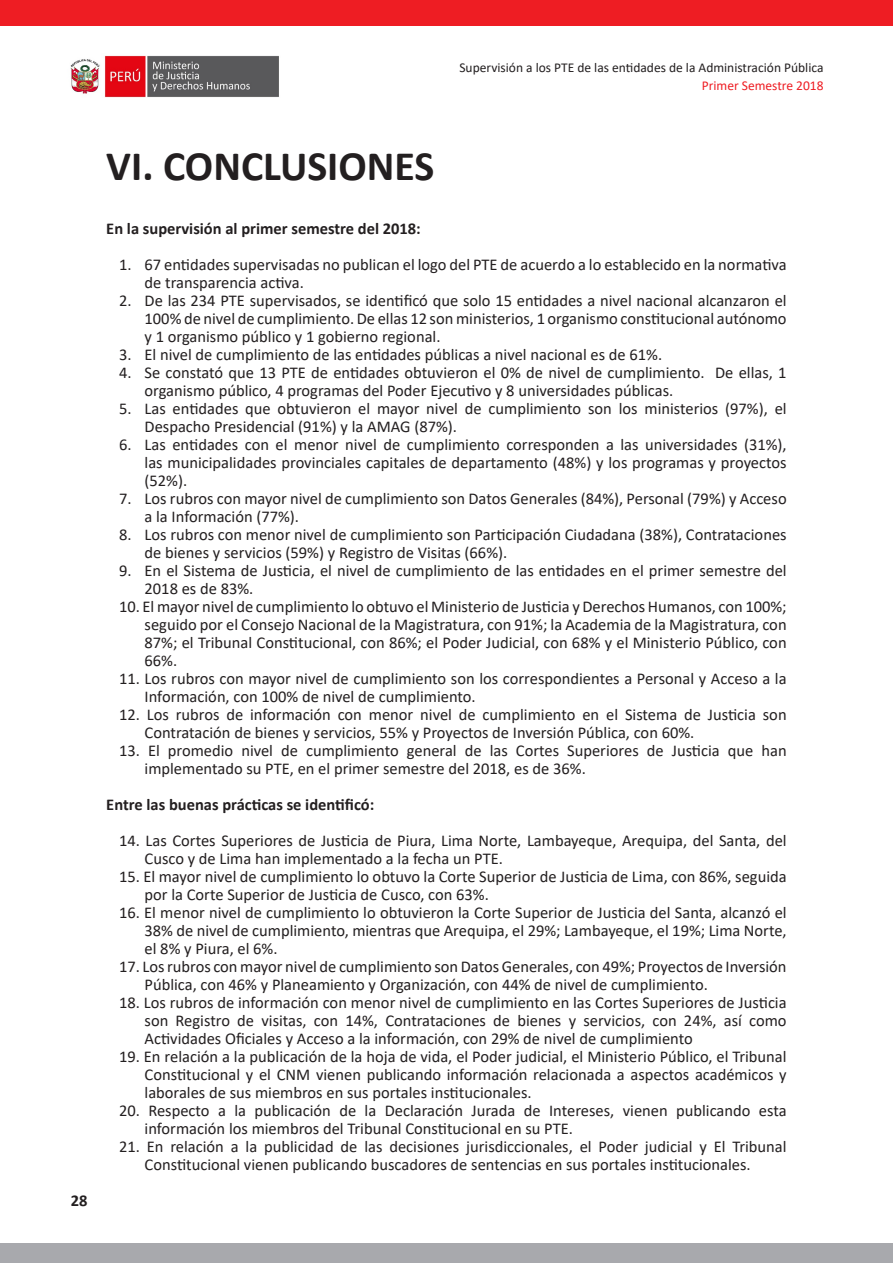
<style>
.page{position:relative;width:893px;height:1263px;background:#fff}
.page>*{position:absolute;margin:0;border:0;box-sizing:border-box;transform-origin:0 0}
.Título{font:700 42px "Calibri";color:#231f20}
.t1{font:16.5px/18px "Calibri";color:#231f20}
.t2{font:700 16.5px "Calibri";color:#231f20}
.t3{font:13.5px "Calibri";color:#231f20}
.t4{font:13.5px "Calibri";color:#ee1d23}
</style>
<div class="page">
<div style="left:0;top:0;width:893px;height:26px;background:#ee1d23"></div>
<div style="left:0;top:1244px;width:893px;height:19px;background:#a8a9ad"></div>
<img style="left:70px;top:55px;width:209px;height:43px">
<p class="t3" style="left:459px;top:58px;width:366px">Supervisión a los PTE de las entidades de la Administración Pública</p>
<p class="t4" style="left:702px;top:76px;width:123px">Primer Semestre 2018</p>
<p class="t2" style="left:71px;top:1189px;width:18px">28</p>
<p class="Título" style="left:106px;top:136px;width:330px">VI. CONCLUSIONES</p>
<p class="t2" style="left:106px;top:217px;width:316px">En la supervisión al primer semestre del 2018:</p>
<p class="t1" style="left:145px;top:255px;width:644px;text-indent:-26px">1. 67 entidades supervisadas no publican el logo del PTE de acuerdo a lo establecido en la normativa de transparencia activa.</p>
<p class="t1" style="left:145px;top:291px;width:644px;text-align:justify;text-indent:-26px">2. De las 234 PTE supervisados, se identificó que solo 15 entidades a nivel nacional alcanzaron el 100% de nivel de cumplimiento. De ellas 12 son ministerios, 1 organismo constitucional autónomo y 1 organismo público y 1 gobierno regional.</p>
<p class="t1" style="left:119px;top:345px;width:545px">3. El nivel de cumplimiento de las entidades públicas a nivel nacional es de 61%.</p>
<p class="t1" style="left:145px;top:363px;width:644px;text-indent:-26px">4. Se constató que 13 PTE de entidades obtuvieron el 0% de nivel de cumplimiento. De ellas, 1 organismo público, 4 programas del Poder Ejecutivo y 8 universidades públicas.</p>
<p class="t1" style="left:145px;top:399px;width:644px;text-indent:-26px">5. Las entidades que obtuvieron el mayor nivel de cumplimiento son los ministerios (97%), el<br>Despacho Presidencial (91%) y la AMAG (87%).</p>
<p class="t1" style="left:145px;top:435px;width:644px;text-align:justify;text-indent:-26px">6. Las entidades con el menor nivel de cumplimiento corresponden a las universidades (31%), las municipalidades provinciales capitales de departamento (48%) y los programas y proyectos (52%).</p>
<p class="t1" style="left:145px;top:489px;width:644px;text-indent:-26px">7. Los rubros con mayor nivel de cumplimiento son Datos Generales (84%), Personal (79%) y Acceso a la Información (77%).</p>
<p class="t1" style="left:145px;top:525px;width:644px;text-indent:-26px">8. Los rubros con menor nivel de cumplimiento son Participación Ciudadana (38%), Contrataciones de bienes y servicios (59%) y Registro de Visitas (66%).</p>
<p class="t1" style="left:145px;top:561px;width:644px;text-indent:-26px">9. En el Sistema de Justicia, el nivel de cumplimiento de las entidades en el primer semestre del<br>2018 es de 83%.</p>
<p class="t1" style="left:145px;top:597px;width:644px;text-align:justify;text-indent:-26px">10. El mayor nivel de cumplimiento lo obtuvo el Ministerio de Justicia y Derechos Humanos, con 100%; seguido por el Consejo Nacional de la Magistratura, con 91%; la Academia de la Magistratura, con 87%; el Tribunal Constitucional, con 86%; el Poder Judicial, con 68% y el Ministerio Público, con 66%.</p>
<p class="t1" style="left:145px;top:669px;width:644px;text-indent:-26px">11. Los rubros con mayor nivel de cumplimiento son los correspondientes a Personal y Acceso a la<br>Información, con 100% de nivel de cumplimiento.</p>
<p class="t1" style="left:145px;top:705px;width:644px;text-indent:-26px">12. Los rubros de información con menor nivel de cumplimiento en el Sistema de Justicia son<br>Contratación de bienes y servicios, 55% y Proyectos de Inversión Pública, con 60%.</p>
<p class="t1" style="left:145px;top:741px;width:644px;text-indent:-26px">13. El promedio nivel de cumplimiento general de las Cortes Superiores de Justicia que han implementado su PTE, en el primer semestre del 2018, es de 36%.</p>
<p class="t2" style="left:106px;top:793px;width:269px">Entre las buenas prácticas se identificó:</p>
<p class="t1" style="left:145px;top:831px;width:644px;text-indent:-26px">14. Las Cortes Superiores de Justicia de Piura, Lima Norte, Lambayeque, Arequipa, del Santa, del<br>Cusco y de Lima han implementado a la fecha un PTE.</p>
<p class="t1" style="left:145px;top:867px;width:644px;text-indent:-26px">15. El mayor nivel de cumplimiento lo obtuvo la Corte Superior de Justicia de Lima, con 86%, seguida por la Corte Superior de Justicia de Cusco, con 63%.</p>
<p class="t1" style="left:145px;top:903px;width:644px;text-align:justify;text-indent:-26px">16. El menor nivel de cumplimiento lo obtuvieron la Corte Superior de Justicia del Santa, alcanzó el 38% de nivel de cumplimiento, mientras que Arequipa, el 29%; Lambayeque, el 19%; Lima Norte, el 8% y Piura, el 6%.</p>
<p class="t1" style="left:145px;top:957px;width:644px;text-indent:-26px">17. Los rubros con mayor nivel de cumplimiento son Datos Generales, con 49%; Proyectos de Inversión<br>Pública, con 46% y Planeamiento y Organización, con 44% de nivel de cumplimiento.</p>
<p class="t1" style="left:145px;top:993px;width:644px;text-align:justify;text-indent:-26px">18. Los rubros de información con menor nivel de cumplimiento en las Cortes Superiores de Justicia son Registro de visitas, con 14%, Contrataciones de bienes y servicios, con 24%, así como Actividades Oficiales y Acceso a la información, con 29% de nivel de cumplimiento</p>
<p class="t1" style="left:145px;top:1047px;width:644px;text-align:justify;text-indent:-26px">19. En relación a la publicación de la hoja de vida, el Poder judicial, el Ministerio Público, el Tribunal Constitucional y el CNM vienen publicando información relacionada a aspectos académicos y laborales de sus miembros en sus portales institucionales.</p>
<p class="t1" style="left:145px;top:1101px;width:644px;text-indent:-26px">20. Respecto a la publicación de la Declaración Jurada de Intereses, vienen publicando esta información los miembros del Tribunal Constitucional en su PTE.</p>
<p class="t1" style="left:145px;top:1137px;width:644px;text-indent:-26px">21. En relación a la publicidad de las decisiones jurisdiccionales, el Poder judicial y El Tribunal<br>Constitucional vienen publicando buscadores de sentencias en sus portales institucionales.</p>
</div>
